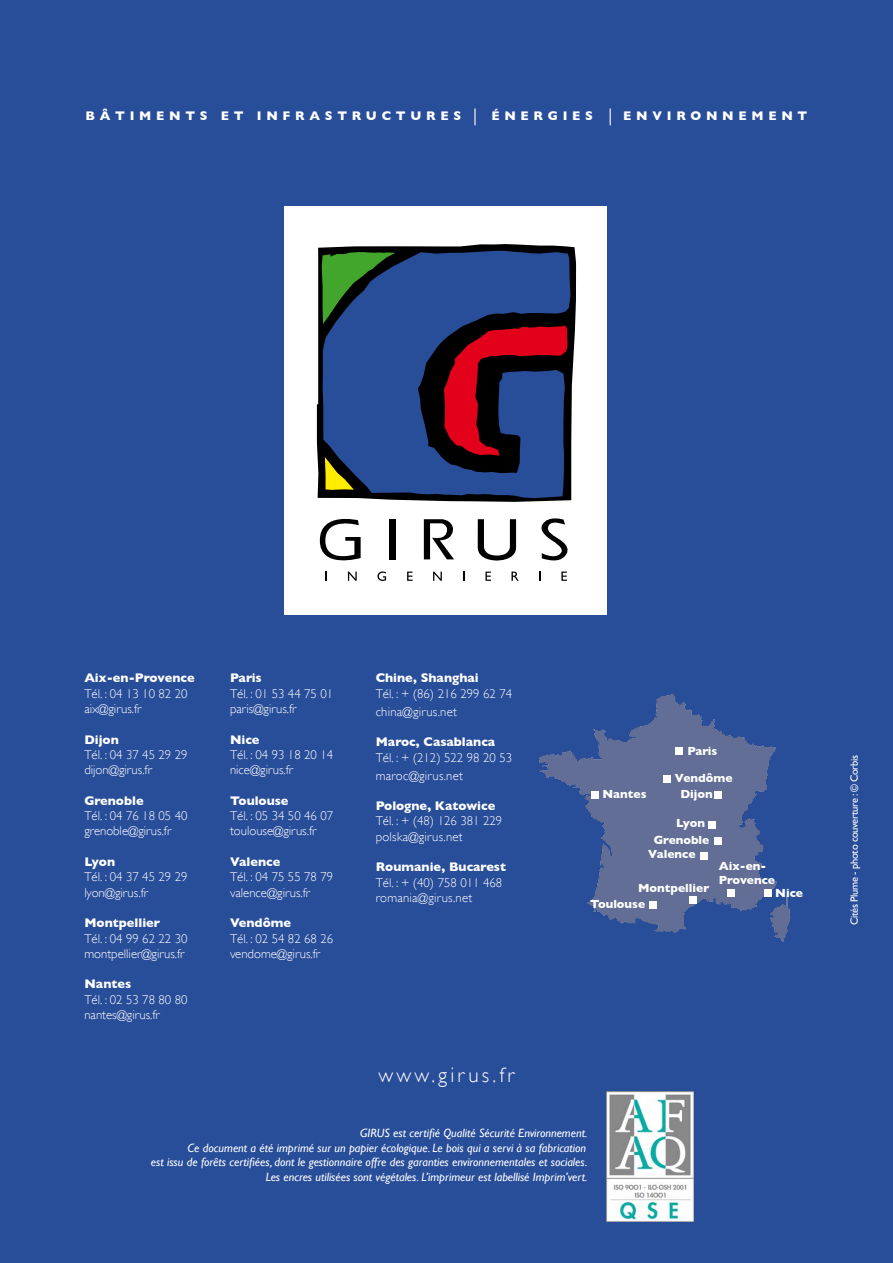
<style>
.page{position:relative;width:893px;height:1263px;background:#284d99}
.page>*{position:absolute;margin:0;border:0;box-sizing:border-box;transform-origin:0 0}
.t1{font:300 21px "Gill Sans";letter-spacing:.15em;color:#fff}
.t2{font:300 12.75px/15.3px "Gill Sans";color:#fff}
.t3{font:700 12.75px "Gill Sans";color:#fff}
.t4{font:300 12.75px/18px "Gill Sans";letter-spacing:.02em;color:#fff}
.t5{font:700 12.75px "Gill Sans";letter-spacing:.37em;color:#fff}
.t6{font:italic 12px/14.4px "Gill Sans";color:#fff;text-align:right}
.t7{font:700 12px/15.6px "Gill Sans";color:#fff}
.t8{font:10.5px "Gill Sans";letter-spacing:-.03em;color:#fff}
</style>
<div class="page">
<svg style="left:474px;top:108px;width:2px;height:17px"></svg>
<svg style="left:610px;top:108px;width:1px;height:17px"></svg>
<div style="left:284px;top:206px;width:323px;height:408px;background:#fff"></div>
<div style="left:389px;top:519px;width:7px;height:40px;background:#000"></div>
<svg style="left:541px;top:518px;width:27px;height:43px"></svg>
<svg style="left:478px;top:519px;width:38px;height:42px"></svg>
<svg style="left:424px;top:519px;width:30px;height:40px"></svg>
<svg style="left:320px;top:519px;width:41px;height:62px"></svg>
<svg style="left:377px;top:571px;width:9px;height:10px"></svg>
<svg style="left:407px;top:572px;width:6px;height:9px"></svg>
<svg style="left:433px;top:572px;width:9px;height:9px"></svg>
<svg style="left:485px;top:572px;width:6px;height:9px"></svg>
<svg style="left:511px;top:572px;width:8px;height:9px"></svg>
<svg style="left:561px;top:572px;width:6px;height:9px"></svg>
<svg style="left:316px;top:244px;width:261px;height:258px"></svg>
<svg style="left:322px;top:251px;width:249px;height:247px;background:#214277"></svg>
<svg style="left:444px;top:326px;width:124px;height:130px;background:#591839"></svg>
<svg style="left:325px;top:457px;width:29px;height:33px"></svg>
<img style="left:607px;top:1092px;width:86px;height:129px">
<img style="left:538px;top:693px;width:253px;height:249px">
<div style="left:676px;top:748px;width:7px;height:7px;background:#fff"></div>
<div style="left:664px;top:775px;width:7px;height:7px;background:#fff"></div>
<div style="left:591px;top:792px;width:8px;height:7px;background:#fff"></div>
<div style="left:715px;top:837px;width:7px;height:8px;background:#fff"></div>
<div style="left:689px;top:897px;width:8px;height:7px;background:#fff"></div>
<div style="left:649px;top:901px;width:7px;height:7px;background:#fff"></div>
<div style="left:708px;top:821px;width:7px;height:7px;background:#fff"></div>
<div style="left:714px;top:792px;width:8px;height:7px;background:#fff"></div>
<div style="left:700px;top:852px;width:8px;height:7px;background:#fff"></div>
<div style="left:727px;top:890px;width:7px;height:7px;background:#fff"></div>
<div style="left:764px;top:889px;width:7px;height:8px;background:#fff"></div>
<p class="t5" style="left:86px;top:108px;width:294px">bâtim ents et infra struc</p>
<p class="t3" style="left:396px;top:108px;width:67px">tu res</p>
<p class="t3" style="left:491px;top:108px;width:27px">É NER</p>
<p class="t3" style="left:548px;top:108px;width:47px">GIE s</p>
<p class="t3" style="left:623px;top:108px;width:13px">EN</p>
<p class="t3" style="left:652px;top:108px;width:68px">VIR ONNE</p>
<p class="t3" style="left:751px;top:108px;width:31px">M ENT</p>
<p class="t3" style="left:84px;top:671px;width:112px">Aix-en-Provence</p>
<p class="t2" style="left:84px;top:686px;width:105px">Tél. : 04 13 10 82 20 aix@girus.fr</p>
<p class="t3" style="left:84px;top:732px;width:36px">Dijon</p>
<p class="t2" style="left:84px;top:747px;width:105px">Tél. : 04 37 45 29 29 dijon@girus.fr</p>
<p class="t3" style="left:84px;top:793px;width:61px">Grenoble</p>
<p class="t2" style="left:84px;top:808px;width:105px">Tél. : 04 76 18 05 40 grenoble@girus.fr</p>
<p class="t3" style="left:84px;top:854px;width:32px">Lyon</p>
<p class="t2" style="left:84px;top:869px;width:105px">Tél. : 04 37 45 29 29 lyon@girus.fr</p>
<p class="t3" style="left:84px;top:915px;width:77px">Montpellier</p>
<p class="t2" style="left:84px;top:931px;width:105px">Tél. : 04 99 62 22 30 montpellier@girus.fr</p>
<p class="t3" style="left:84px;top:977px;width:48px">N antes</p>
<p class="t2" style="left:84px;top:992px;width:105px">Tél. : 02 53 78 80 80 nantes@girus.fr</p>
<p class="t3" style="left:230px;top:671px;width:33px">Paris</p>
<p class="t2" style="left:230px;top:686px;width:105px">Tél. : 01 53 44 75 01 paris@girus.fr</p>
<p class="t3" style="left:230px;top:732px;width:31px">N ice</p>
<p class="t2" style="left:230px;top:747px;width:105px">Tél. : 04 93 18 20 14 nice@girus.fr</p>
<p class="t3" style="left:230px;top:793px;width:60px">Toulouse</p>
<p class="t2" style="left:230px;top:808px;width:105px">Tél. : 05 34 50 46 07 toulouse@girus.fr</p>
<p class="t3" style="left:230px;top:854px;width:52px">Valence</p>
<p class="t2" style="left:230px;top:869px;width:105px">Tél. : 04 75 55 78 79 valence@girus.fr</p>
<p class="t3" style="left:230px;top:915px;width:63px">Vendôme</p>
<p class="t2" style="left:230px;top:931px;width:105px">Tél. : 02 54 82 68 26 vendome@girus.fr</p>
<p class="t3" style="left:376px;top:670px;width:105px">Chine, Shanghai</p>
<p class="t4" style="left:376px;top:684px;width:138px">Tél. : + (86) 216 299 62 74 china@girus.net</p>
<p class="t3" style="left:376px;top:734px;width:121px">Maroc, Casablanca</p>
<p class="t4" style="left:376px;top:748px;width:138px">Tél. : + (212) 522 98 20 53 maroc@girus.net</p>
<p class="t3" style="left:376px;top:798px;width:121px">Pologne, Katowice</p>
<p class="t4" style="left:376px;top:813px;width:128px;line-height:15.3px">Tél. : + (48) 126 381 229 polska@girus.net</p>
<p class="t3" style="left:376px;top:859px;width:132px">Roumanie, Bucarest</p>
<p class="t4" style="left:376px;top:875px;width:128px;line-height:15.3px">Tél. : + (40) 758 011 468 romania@girus.net</p>
<h1 class="t1" style="left:378px;top:1063px;width:138px">www.girus.fr</h1>
<p class="t7" style="left:602px;top:786px;width:46px">N antes</p>
<p class="t7" style="left:687px;top:743px;width:31px">Paris</p>
<p class="t7" style="left:675px;top:770px;width:59px">Vendôme</p>
<p class="t7" style="left:680px;top:786px;width:34px">Dijon</p>
<p class="t7" style="left:676px;top:815px;width:31px">Lyon</p>
<p class="t7" style="left:654px;top:832px;width:57px">Grenoble</p>
<p class="t7" style="left:648px;top:846px;width:49px">Valence</p>
<p class="t7" style="left:590px;top:880px;width:121px;text-indent:48px">Montpellier<br>Toulouse</p>
<p class="t7" style="left:719px;top:858px;width:58px;line-height:14.4px">Aix-en-<br>Provence</p>
<p class="t7" style="left:775px;top:885px;width:29px">N ice</p>
<p class="t6" style="left:151px;top:1126px;width:438px">GIRUS est certifié Qualité Sécurité Environnement.<br>Ce document a été imprimé sur un papier écologique. Le bois qui a servi à sa fabrication<br>est issu de forêts certifiées, dont le gestionnaire offre des garanties environnementales et sociales.<br>Les encres utilisées sont végétales. L’imprimeur est labellisé Imprim’vert.</p>
<p class="t8" style="left:848px;top:925px;width:172px;rotate:-90deg">Cités Plume - photo couverture : © Corbis</p>
</div>
